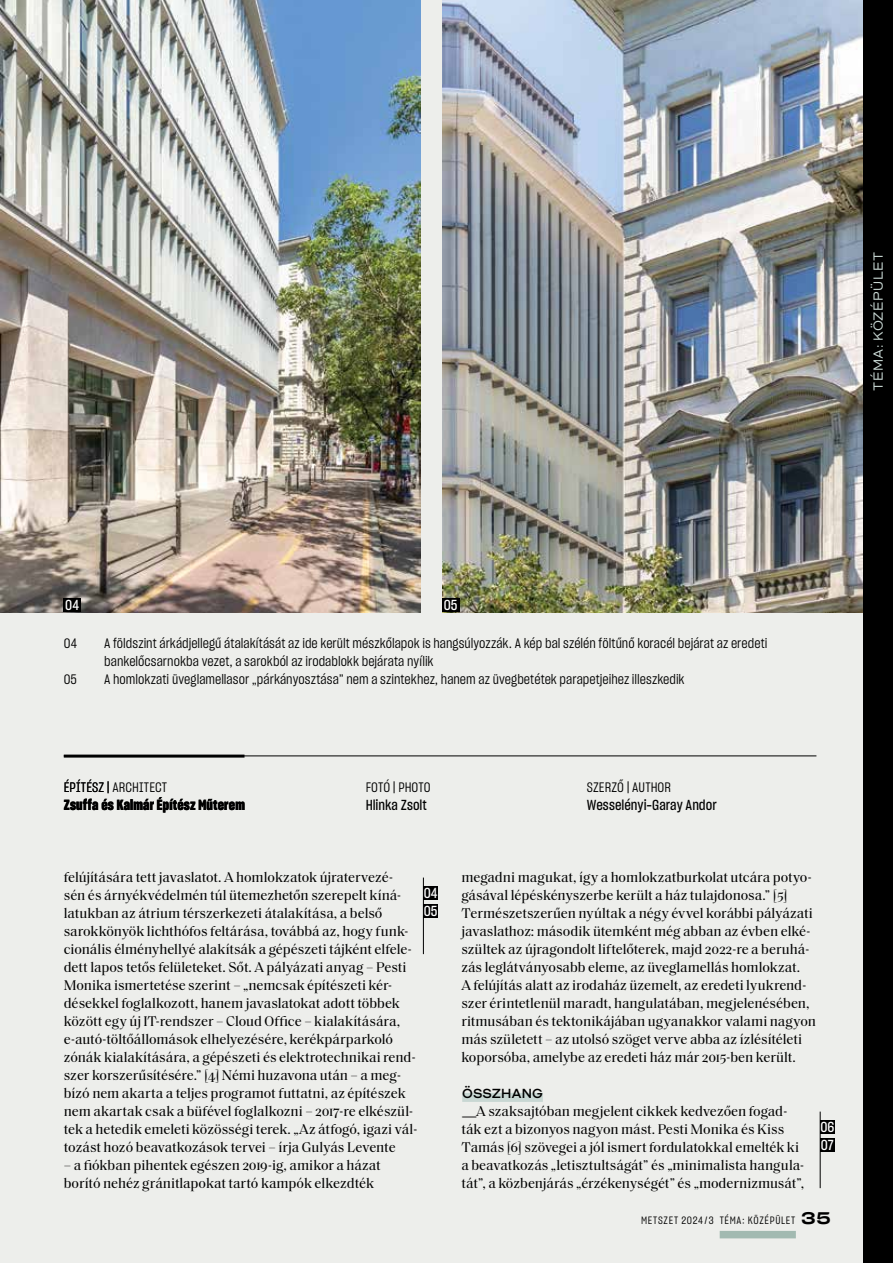
<style>
.page{position:relative;width:893px;height:1263px;background:#edeeeb}
.page>*{position:absolute;margin:0;border:0;box-sizing:border-box;transform-origin:0 0}
.t1{font:14.25px/18px "Saol Text";letter-spacing:-.005em;color:#000}
.t2{font:14.25px "Sharp Grotesk Medium 15";color:#000}
.t3{font:14.25px "Sharp Grotesk Bold 15";letter-spacing:.015em;color:#000}
.t4{font:14.25px/18px "Sharp Grotesk Medium 15";color:#fff}
.t5{font:13.5px/18px "Sharp Grotesk Book 15";letter-spacing:.005em;color:#000}
.t6{font:13.5px "Mid Century Sans";letter-spacing:.025em;color:#c8d7d3}
.t7{font:700 13.5px "Mid Century Sans Sm";color:#000}
.t8{font:10.5px "Sharp Grotesk Book 15";letter-spacing:.065em;color:#000}
.s1{font-family:"Mid Century Sans"}
.s2{font-family:"Sharp Grotesk Medium 25";font-size:16.5px}
</style>
<div class="page">
<div style="left:462px;top:1093px;width:81px;height:9px;background:#c8d7d3"></div>
<hr style="left:64px;top:754px;width:180px;height:3px;background:#000">
<hr style="left:64px;top:756px;width:752px;height:1px;background:#000">
<img style="left:0;top:0;width:421px;height:612px">
<img style="left:442px;top:0;width:421px;height:612px">
<div style="left:442px;top:598px;width:17px;height:14px;background:#000"></div>
<div style="left:64px;top:598px;width:17px;height:14px;background:#000"></div>
<hr style="left:423px;top:877px;width:1px;height:77px;background:#000">
<div style="left:423px;top:886px;width:15px;height:14px;background:#000"></div>
<div style="left:423px;top:904px;width:15px;height:14px;background:#000"></div>
<hr style="left:820px;top:1111px;width:1px;height:77px;background:#000">
<div style="left:820px;top:1120px;width:15px;height:14px;background:#000"></div>
<div style="left:820px;top:1138px;width:15px;height:14px;background:#000"></div>
<div style="left:863px;top:0;width:30px;height:1263px;background:#000"></div>
<div style="left:720px;top:1231px;width:76px;height:7px;background:#a2bab1"></div>
<p class="t6" style="left:870px;top:391px;width:140px;rotate:-90deg">TÉMA: KÖZÉPÜLET</p>
<p class="t4" style="left:65px;top:596px;width:15px">04</p>
<p class="t4" style="left:444px;top:596px;width:15px">05</p>
<p class="t5" style="left:64px;top:634px;width:15px">04</p>
<p class="t5" style="left:104px;top:634px;width:665px">A földszint árkádjellegű átalakítását az ide került mészkőlapok is hangsúlyozzák. A kép bal szélén föltűnő koracél bejárat az eredeti bankelőcsarnokba vezet, a sarokból az irodablokk bejárata nyílik</p>
<p class="t5" style="left:64px;top:670px;width:15px">05</p>
<p class="t5" style="left:104px;top:670px;width:582px">A homlokzati üveglamellasor „párkányosztása” nem a szintekhez, hanem az üvegbetétek parapetjeihez illeszkedik</p>
<p class="t5" style="left:366px;top:778px;width:67px">FOTÓ | PHOTO</p>
<p class="t2" style="left:366px;top:795px;width:63px">Hlinka Zsolt</p>
<p class="t5" style="left:64px;top:778px;width:105px">ÉPÍTÉSZ | ARCHITECT</p>
<p class="t5" style="left:587px;top:778px;width:86px">SZERZŐ | AUTHOR</p>
<p class="t2" style="left:587px;top:795px;width:131px">Wesselényi-Garay Andor</p>
<p class="t3" style="left:64px;top:795px;width:183px">Zsuffa és Kalmár Építész Műterem</p>
<p class="t1" style="left:64px;top:867px;width:355px">felújítására tett javaslatot. A homlokzatok újratervezé&shy;sén és árnyékvédelmén túl ütemezhetőn szerepelt kíná&shy;latukban az átrium térszerkezeti átalakítása, a belső sarokkönyök lichthófos feltárása, továbbá az, hogy funk&shy;cionális élményhellyé alakítsák a gépészeti tájként elfele&shy;dett lapos tetős felületeket. Sőt. A pályázati anyag – Pesti Monika ismertetése szerint – „nemcsak építészeti kér&shy;désekkel foglalkozott, hanem javaslatokat adott többek között egy új IT-rendszer – Cloud Office – kialakítására, e-autó-töltőállomások elhelyezésére, kerékpárparkoló zónák kialakítására, a gépészeti és elektrotechnikai rend&shy;szer korszerűsítésére.” [4] Némi huzavona után – a meg&shy;bízó nem akarta a teljes programot futtatni, az építészek nem akartak csak a büfével foglalkozni – 2017-re elkészül&shy;tek a hetedik emeleti közösségi terek. „Az átfogó, igazi vál&shy;tozást hozó beavatkozások tervei – írja Gulyás Levente</p>
<p class="t1" style="left:64px;top:1155px;width:318px">– a fiókban pihentek egészen 2019-ig, amikor a házat borító nehéz gránitlapokat tartó kampók elkezdték</p>
<p class="t4" style="left:424px;top:884px;width:15px">04<br>05</p>
<p class="t1" style="left:461px;top:867px;width:356px">megadni magukat, így a homlokzatburkolat utcára potyo&shy;gásával lépéskényszerbe került a ház tulajdonosa.” [5] Természetszerűen nyúltak a négy évvel korábbi pályázati javaslathoz: második ütemként még abban az évben elké&shy;szültek az újragondolt liftelőterek, majd 2022-re a beruhá&shy;zás leglátványosabb eleme, az üveglamellás homlokzat.<br>A felújítás alatt az irodaház üzemelt, az eredeti lyukrend&shy;szer érintetlenül maradt, hangulatában, megjelenésében, ritmusában és tektonikájában ugyanakkor valami nagyon más született – az utolsó szöget verve abba az ízlésítéleti koporsóba, amelybe az eredeti ház már 2015-ben került.</p>
<p class="t7" style="left:462px;top:1085px;width:82px">ÖSSZHANG</p>
<p class="t1" style="left:461px;top:1101px;width:345px"><span class="s1">—</span>A szaksajtóban megjelent cikkek kedvezően fogad&shy;ták ezt a bizonyos nagyon mást. Pesti Monika és Kiss Tamás [6] szövegei a jól ismert fordulatokkal emelték ki a beavatkozás „letisztultságát” és „minimalista hangula&shy;tát”, a közbenjárás „érzékenységét” és „modernizmusát”,</p>
<p class="t4" style="left:820px;top:1118px;width:15px">06<br>07</p>
<p class="t8" style="left:641px;top:1213px;width:191px">METSZET 2024/3 TÉMA: KÖZÉPÜLET <span class="s2">35</span></p>
</div>
